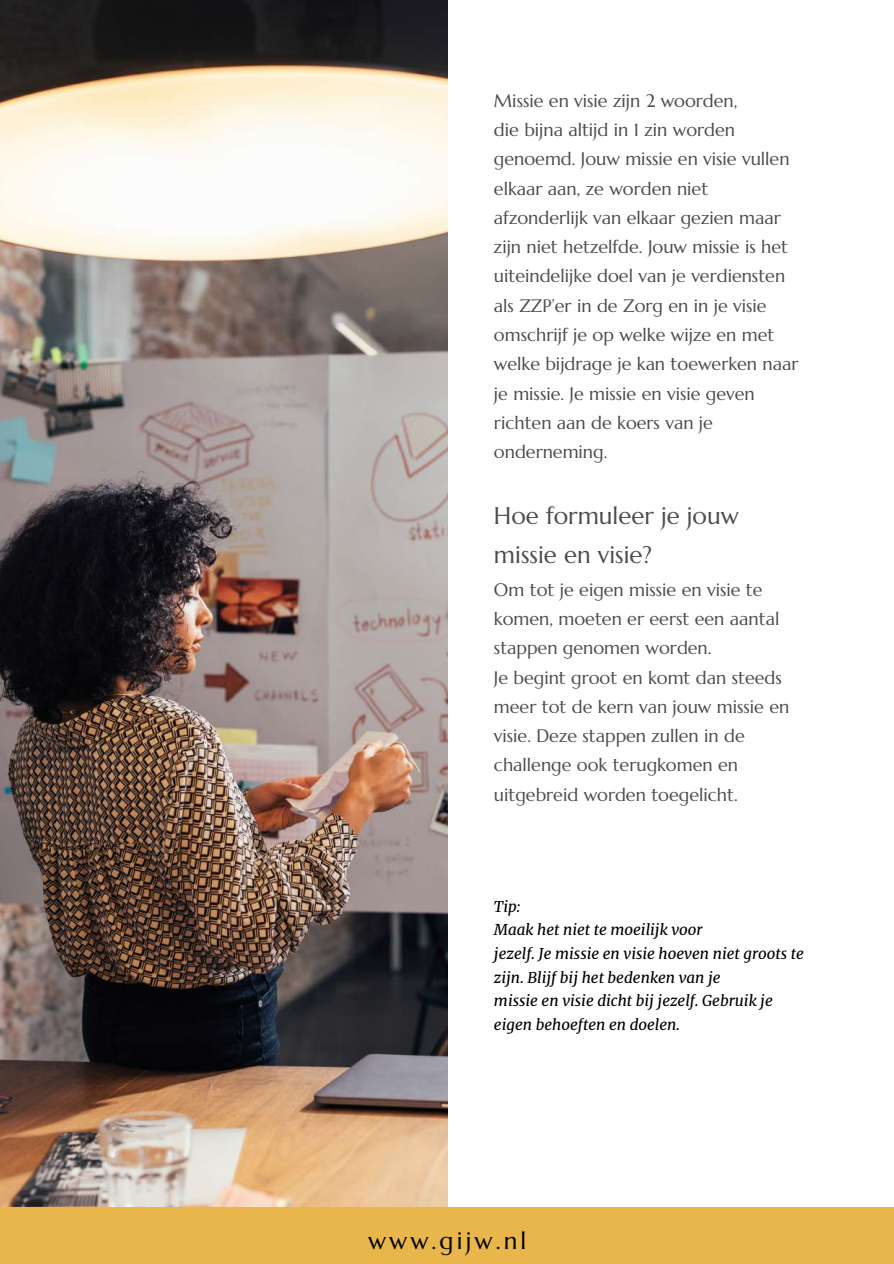
<style>
.page{position:relative;width:894px;height:1264px;background:#fff}
.page>*{position:absolute;margin:0;border:0;box-sizing:border-box;transform-origin:0 0}
.t1{font:24px/39.5px "Marcellus";color:#4c4c4c}
.t2{font:24px "Marcellus";letter-spacing:.13em;color:#000}
.t3{font:18px/29.2px "Marcellus";color:#4c4c4c}
.t4{font:italic 15px/23.7px "Merriweather";color:#000}
</style>
<div class="page">
<img style="left:0;top:0;width:447px;height:1207px">
<div style="left:0;top:1207px;width:893px;height:56px;background:#e8b64a"></div>
<p class="t3" style="left:494px;top:86px;width:306px">Missie en visie zijn 2 woorden,<br>die bijna altijd in 1 zin worden genoemd. Jouw missie en visie vullen elkaar aan, ze worden niet afzonderlijk van elkaar gezien maar zijn niet hetzelfde. Jouw missie is het uiteindelijke doel van je verdiensten als ZZP’er in de Zorg en in je visie omschrijf je op welke wijze en met welke bijdrage je kan toewerken naar je missie. Je missie en visie geven richten aan de koers van je onderneming.</p>
<h1 class="t1" style="left:494px;top:495px;width:246px">Hoe formuleer je jouw missie en visie?</h1>
<p class="t3" style="left:494px;top:574px;width:297px">Om tot je eigen missie en visie te komen, moeten er eerst een aantal stappen genomen worden.<br>Je begint groot en komt dan steeds meer tot de kern van jouw missie en visie. Deze stappen zullen in de challenge ook terugkomen en uitgebreid worden toegelicht.</p>
<p class="t4" style="left:494px;top:894px;width:311px">Tip:<br>Maak het niet te moeilijk voor<br>jezelf. Je missie en visie hoeven niet groots te zijn. Blijf bij het bedenken van je<br>missie en visie dicht bij jezelf. Gebruik je eigen behoeften en doelen.</p>
<h1 class="t2" style="left:368px;top:1225px;width:160px">www.gijw.nl</h1>
</div>
